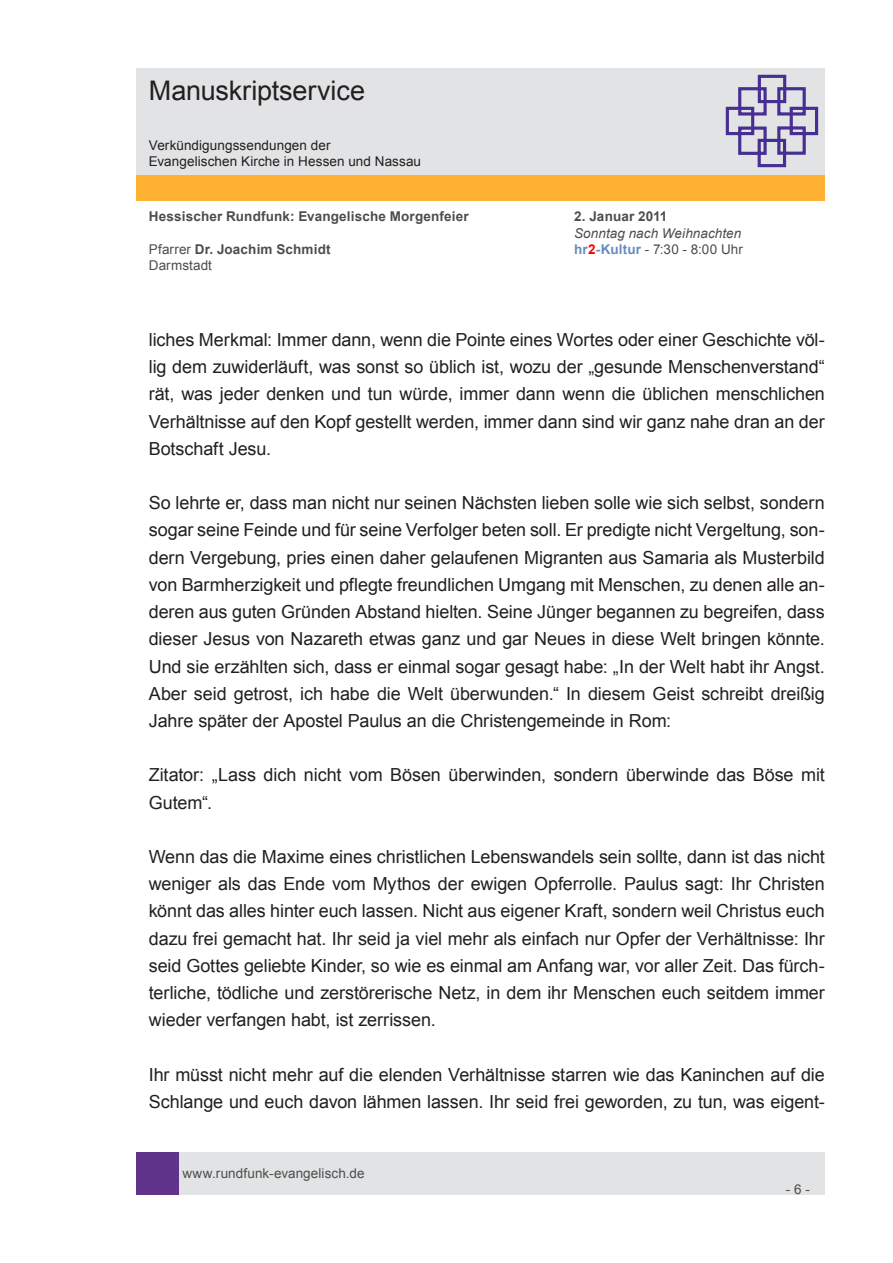
<style>
.page{position:relative;width:893px;height:1263px;background:#fff}
.page>*{position:absolute;margin:0;border:0;box-sizing:border-box;transform-origin:0 0}
.t1{font:27px "Arial";letter-spacing:-.005em;color:#231f20}
.t2{font:18px/27.2px "Arial";letter-spacing:-.005em;color:#231f20;text-align:justify}
.t3{font:700 13.5px "Arial";letter-spacing:.015em;color:#4d4d4d}
.t4{font:13.5px "Arial";letter-spacing:.005em;color:#4d4d4d}
.t5{font:13.5px/16.2px "Arial";letter-spacing:.005em;color:#231f20}
.t6{font:italic 13.5px "Arial";letter-spacing:.005em;color:#4d4d4d}
.s1{font-weight:400}
.s2{font-weight:700;color:#688bc0}
.s3{font-weight:700;color:#f00}
</style>
<div class="page">
<div style="left:179px;top:1152px;width:646px;height:43px;background:#e2e3e4"></div>
<div style="left:136px;top:1152px;width:43px;height:43px;background:#5f348a"></div>
<div style="left:136px;top:175px;width:689px;height:26px;background:#ffb132"></div>
<div style="left:136px;top:68px;width:689px;height:106px;background:#e2e3e4"></div>
<svg style="left:725px;top:74px;width:94px;height:94px"></svg>
<h1 class="t1" style="left:149px;top:73px;width:218px">Manuskriptservice</h1>
<p class="t5" style="left:149px;top:137px;width:274px">Verkündigungssendungen der<br>Evangelischen Kirche in Hessen und Nassau</p>
<p class="t3" style="left:149px;top:208px;width:322px">Hessischer Rundfunk: Evangelische Morgenfeier</p>
<p class="t3" style="left:574px;top:208px;width:95px">2. Januar 2011</p>
<p class="t6" style="left:574px;top:224px;width:169px">Sonntag nach Weihnachten</p>
<p class="t3" style="left:149px;top:240px;width:183px"><span class="s1">Pfarrer</span> Dr. Joachim Schmidt</p>
<p class="t4" style="left:574px;top:240px;width:170px"><span class="s2">hr</span><span class="s3">2</span><span class="s2">-Kultur</span> - 7:30 - 8:00 Uhr</p>
<p class="t4" style="left:149px;top:256px;width:65px">Darmstadt</p>
<p class="t2" style="left:149px;top:326px;width:678px">liches Merkmal: Immer dann, wenn die Pointe eines Wortes oder einer Geschichte völ&shy;lig dem zuwiderläuft, was sonst so üblich ist, wozu der „gesunde Menschenverstand“ rät, was jeder denken und tun würde, immer dann wenn die üblichen menschlichen Verhältnisse auf den Kopf gestellt werden, immer dann sind wir ganz nahe dran an der Botschaft Jesu.</p>
<p class="t2" style="left:149px;top:489px;width:678px">So lehrte er, dass man nicht nur seinen Nächsten lieben solle wie sich selbst, sondern sogar seine Feinde und für seine Verfolger beten soll. Er predigte nicht Vergeltung, son&shy;dern Vergebung, pries einen daher gelaufenen Migranten aus Samaria als Musterbild von Barmherzigkeit und pflegte freundlichen Umgang mit Menschen, zu denen alle an&shy;deren aus guten Gründen Abstand hielten. Seine Jünger begannen zu begreifen, dass dieser Jesus von Nazareth etwas ganz und gar Neues in diese Welt bringen könnte.<br>Und sie erzählten sich, dass er einmal sogar gesagt habe: „In der Welt habt ihr Angst.<br>Aber seid getrost, ich habe die Welt überwunden.“ In diesem Geist schreibt dreißig Jahre später der Apostel Paulus an die Christengemeinde in Rom:</p>
<p class="t2" style="left:149px;top:762px;width:678px">Zitator: „Lass dich nicht vom Bösen überwinden, sondern überwinde das Böse mit<br>Gutem“.</p>
<p class="t2" style="left:149px;top:843px;width:678px">Wenn das die Maxime eines christlichen Lebenswandels sein sollte, dann ist das nicht weniger als das Ende vom Mythos der ewigen Opferrolle. Paulus sagt: Ihr Christen könnt das alles hinter euch lassen. Nicht aus eigener Kraft, sondern weil Christus euch dazu frei gemacht hat. Ihr seid ja viel mehr als einfach nur Opfer der Verhältnisse: Ihr seid Gottes geliebte Kinder, so wie es einmal am Anfang war, vor aller Zeit. Das fürch&shy;terliche, tödliche und zerstörerische Netz, in dem ihr Menschen euch seitdem immer wieder verfangen habt, ist zerrissen.</p>
<p class="t2" style="left:149px;top:1061px;width:678px">Ihr müsst nicht mehr auf die elenden Verhältnisse starren wie das Kaninchen auf die<br>Schlange und euch davon lähmen lassen. Ihr seid frei geworden, zu tun, was eigent-</p>
<p class="t4" style="left:182px;top:1164px;width:184px">www.rundfunk-evangelisch.de</p>
<p class="t4" style="left:786px;top:1180px;width:26px">- 6 -</p>
</div>
